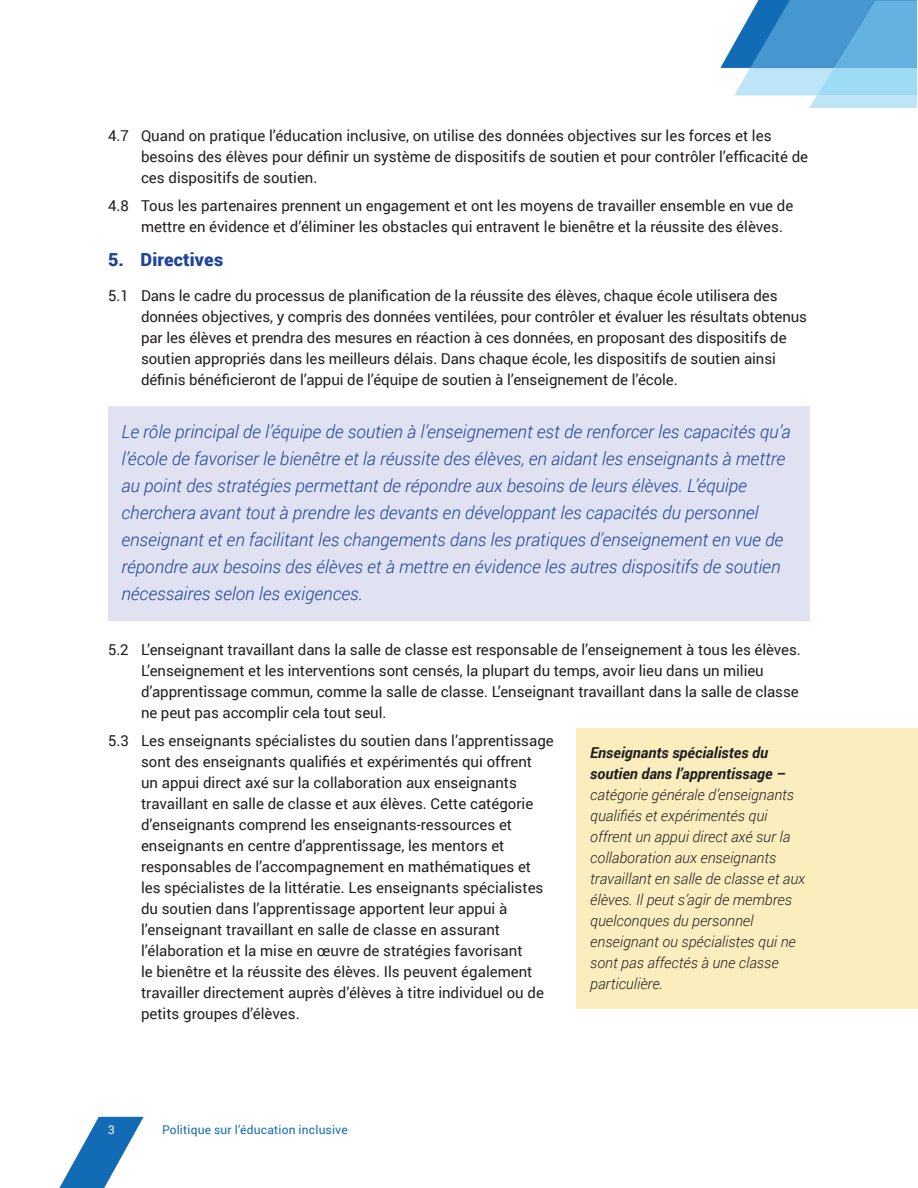
<style>
.page{position:relative;width:918px;height:1188px;background:#fff}
.page>*{position:absolute;margin:0;border:0;box-sizing:border-box;transform-origin:0 0}
.t1{font:italic 300 18px/27px "Roboto";color:#1d449b}
.t2{font:900 18px "Roboto";letter-spacing:.01em;color:#1d449b}
.t3{font:15px/21px "Roboto";color:#231f20}
.t4{font:italic 300 15px/21px "Roboto";color:#231f20}
.t5{font:italic 700 15px/21px "Roboto";color:#231f20}
.t6{font:12px "Roboto";letter-spacing:.015em;color:#126cb5}
.t7{font:12px "Roboto";color:#fff}
</style>
<div class="page">
<svg style="left:59px;top:1117px;width:85px;height:71px"></svg>
<svg style="left:720px;top:0;width:197px;height:108px;background:#80bce2"></svg>
<div style="left:108px;top:406px;width:702px;height:215px;background:#e0e2f1"></div>
<div style="left:577px;top:728px;width:341px;height:281px;background:#faeebf"></div>
<p class="t3" style="left:141px;top:125px;width:669px;text-indent:-33px">4.7 Quand on pratique l’éducation inclusive, on utilise des données objectives sur les forces et les besoins des élèves pour définir un système de dispositifs de soutien et pour contrôler l’efficacité de ces dispositifs de soutien.</p>
<p class="t3" style="left:141px;top:194px;width:654px;text-indent:-33px">4.8 Tous les partenaires prennent un engagement et ont les moyens de travailler ensemble en vue de mettre en évidence et d’éliminer les obstacles qui entravent le bienêtre et la réussite des élèves.</p>
<p class="t2" style="left:108px;top:247px;width:117px">5. Directives</p>
<p class="t3" style="left:141px;top:284px;width:668px;text-indent:-33px">5.1 Dans le cadre du processus de planification de la réussite des élèves, chaque école utilisera des données objectives, y compris des données ventilées, pour contrôler et évaluer les résultats obtenus par les élèves et prendra des mesures en réaction à ces données, en proposant des dispositifs de soutien appropriés dans les meilleurs délais. Dans chaque école, les dispositifs de soutien ainsi définis bénéficieront de l’appui de l’équipe de soutien à l’enseignement de l’école.</p>
<p class="t1" style="left:122px;top:418px;width:671px">Le rôle principal de l’équipe de soutien à l’enseignement est de renforcer les capacités qu’a l’école de favoriser le bienêtre et la réussite des élèves, en aidant les enseignants à mettre au point des stratégies permettant de répondre aux besoins de leurs élèves. L’équipe cherchera avant tout à prendre les devants en développant les capacités du personnel enseignant et en facilitant les changements dans les pratiques d’enseignement en vue de répondre aux besoins des élèves et à mettre en évidence les autres dispositifs de soutien nécessaires selon les exigences.</p>
<p class="t3" style="left:141px;top:639px;width:661px;text-indent:-33px">5.2 L’enseignant travaillant dans la salle de classe est responsable de l’enseignement à tous les élèves.<br>L’enseignement et les interventions sont censés, la plupart du temps, avoir lieu dans un milieu d’apprentissage commun, comme la salle de classe. L’enseignant travaillant dans la salle de classe ne peut pas accomplir cela tout seul.</p>
<p class="t3" style="left:141px;top:729px;width:414px;text-indent:-33px">5.3 Les enseignants spécialistes du soutien dans l’apprentissage sont des enseignants qualifiés et expérimentés qui offrent<br>un appui direct axé sur la collaboration aux enseignants travaillant en salle de classe et aux élèves. Cette catégorie d’enseignants comprend les enseignants-ressources et enseignants en centre d’apprentissage, les mentors et responsables de l’accompagnement en mathématiques et les spécialistes de la littératie. Les enseignants spécialistes du soutien dans l’apprentissage apportent leur appui à l’enseignant travaillant en salle de classe en assurant l’élaboration et la mise en œuvre de stratégies favorisant<br>le bienêtre et la réussite des élèves. Ils peuvent également travailler directement auprès d’élèves à titre individuel ou de petits groupes d’élèves.</p>
<p class="t5" style="left:590px;top:741px;width:197px">Enseignants spécialistes du soutien dans l’apprentissage –</p>
<p class="t4" style="left:590px;top:783px;width:217px">catégorie générale d’enseignants qualifiés et expérimentés qui offrent un appui direct axé sur la collaboration aux enseignants travaillant en salle de classe et aux élèves. Il peut s’agir de membres quelconques du personnel enseignant ou spécialistes qui ne sont pas affectés à une classe particulière.</p>
<p class="t7" style="left:108px;top:1121px;width:8px">3</p>
<p class="t6" style="left:162px;top:1121px;width:187px">Politique sur l’éducation inclusive</p>
</div>
